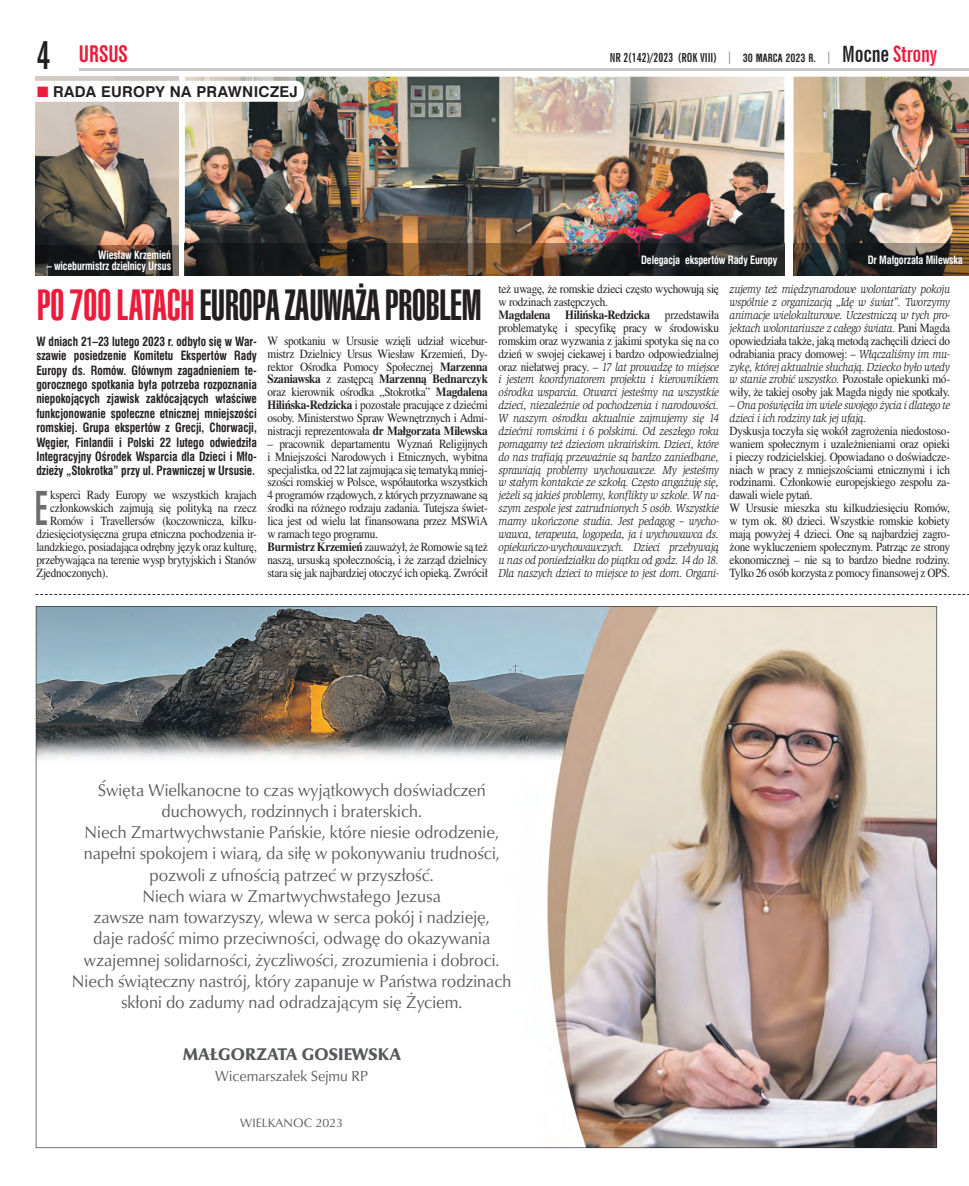
<style>
.page{position:relative;width:969px;height:1186px;background:#fff}
.page>*{position:absolute;margin:0;border:0;box-sizing:border-box;transform-origin:0 0}
.t1{font:700 condensed 51.12px "Nimbus San DEE";color:#6c6d70;scale:.75 1}
.t2{font:42.5px "Swis 911 U Cm EU";color:#231f20}
.t3{font:700 condensed 25px "Nimbus San DEE";color:#ed1a3a}
.t4{font:17.5px/21.2px "URW Classico TEE";color:#57585a;text-align:center;scale:.95 1}
.t5{font:17.5px "URW Classico TEE Blac";color:#57585a}
.t6{font:700 15px "Swiss 721 TL";letter-spacing:.02em;color:#231f20}
.t7{font:15px "URW Classico TEE";color:#57585a;scale:.95 1}
.t8{font:12.5px/12.9px "Nimbus Rom No 9 LEE";letter-spacing:-.02em;color:#231f20;scale:.9 1}
.t9{font:700 12.5px/14.4px "Swis 721 Cn EU";color:#231f20;text-align:justify;scale:.9 1}
.t10{font:700 extra-condensed 12.5px "News Gothic BT";color:#231f20}
.t11{font:12.5px "URW Classico TEE";color:#57585a}
.t12{font:italic 11.88px/12.9px "Slimbach Itc TEE";letter-spacing:-.02em;color:#231f20;text-align:justify;scale:.9 1}
.t13{font:700 11.25px "Swis 721 Cn EU";letter-spacing:-.01em;color:#fff;scale:.9 1}
.s1{font-family:"News Gothic BT";font-stretch:extra-condensed;font-size:38.75px;color:#231f20}
.s2{color:#ed1a3a}
.s3{color:#939598}
.s4{font-family:"Nimbus San DEE";font-stretch:condensed}
.s5{font-size:22.5px}
.s6{font-size:22.5px;color:#ed1a3a}
.s7{font-weight:500}
.s8{font-family:"Nimbus Rom No 9 LEE";font-style:normal;font-size:12.5px}
.s9{font-family:"Slimbach Itc TEE";font-style:italic;font-size:11.88px}
</style>
<div class="page">
<hr style="left:79px;top:68px;width:889px;height:2px;background:#c7c8ca">
<img style="left:36px;top:606px;width:900px;height:542px">
<svg style="left:35px;top:594px;width:933px;height:1px"></svg>
<img style="left:35px;top:77px;width:143px;height:169px">
<img style="left:185px;top:77px;width:599px;height:166px">
<img style="left:793px;top:77px;width:175px;height:166px">
<svg style="left:35px;top:81px;width:269px;height:21px"></svg>
<svg style="left:35px;top:246px;width:143px;height:29px;background:#292523"></svg>
<img style="left:185px;top:243px;width:599px;height:32px">
<img style="left:793px;top:243px;width:175px;height:32px">
<h3 class="t3" style="left:36px;top:40px;width:93px"><span class="s1">4</span> URSUS</h3>
<p class="t6" style="left:37px;top:82px;width:262px"><span class="s2">■</span> RADA EUROPY NA PRAWNICZEJ</p>
<p class="t10" style="left:609px;top:50px;width:328px">NR 2(142)/2023 (ROK VIII) <span class="s3">|</span> <span class="s4">30 MARCA 2023 R.</span> <span class="s3">|</span> <span class="s5">Mocne</span> <span class="s6">Strony</span></p>
<p class="t13" style="left:98px;top:248px;width:82px">Wiesław Krzemień</p>
<p class="t13" style="left:47px;top:260px;width:140px">– wiceburmistrz dzielnicy Ursus</p>
<h2 class="t2" style="left:37px;top:281px;width:445px"><span class="s2">PO 700 LATACH</span> EUROPA ZAUWAŻA PROBLEM</h2>
<p class="t9" style="left:36px;top:335px;width:246px">W dniach 21–23 lutego 2023 r. odbyło się w War&shy;szawie posiedzenie Komitetu Ekspertów Rady Europy ds. Romów. Głównym zagadnieniem te&shy;gorocznego spotkania była potrzeba rozpoznania niepokojących zjawisk zakłócających właściwe funkcjonowanie społeczne etnicznej mniejszości romskiej. Grupa ekspertów z Grecji, Chorwacji, Węgier, Finlandii i Polski 22 lutego odwiedziła Integracyjny Ośrodek Wsparcia dla Dzieci i Mło&shy;dzieży „Stokrotka” przy ul. Prawniczej w Ursusie.</p>
<h1 class="t1" style="left:34px;top:481px;width:20px">E</h1>
<p class="t8" style="left:50px;top:489px;width:231px">ksperci Rady Europy we wszystkich krajach</p>
<p class="t8" style="left:50px;top:502px;width:231px">członkowskich zajmują się polityką na rzecz</p>
<p class="t8" style="left:50px;top:515px;width:231px">Romów i Travellersów (koczownicza, kilku-</p>
<p class="t8" style="left:36px;top:527px;width:246px">dziesięciotysięczna grupa etniczna pochodzenia ir-</p>
<p class="t8" style="left:36px;top:540px;width:246px">landzkiego, posiadająca odrębny język oraz kulturę,</p>
<p class="t8" style="left:36px;top:553px;width:246px">przebywająca na terenie wysp brytyjskich i Stanów</p>
<p class="t8" style="left:36px;top:566px;width:81px">Zjednoczonych).</p>
<p class="t8" style="left:267px;top:334px;width:246px;text-align:justify">W spotkaniu w Ursusie wzięli udział wicebur&shy;mistrz Dzielnicy Ursus Wiesław Krzemień, Dy&shy;rektor Ośrodka Pomocy Społecznej <span class="s7">Marzenna Szaniawska</span> z zastępcą <span class="s7">Marzenną Bednarczyk </span>oraz kierownik ośrodka „Stokrotka” <span class="s7">Magdalena Hilińska-Redzicka</span> i pozostałe pracujące z dziećmi osoby. Ministerstwo Spraw Wewnętrznych i Admi&shy;nistracji reprezentowała <span class="s7">dr Małgorzata Milewska</span></p>
<p class="t8" style="left:267px;top:437px;width:246px">– pracownik departamentu Wyznań Religijnych i Mniejszości Narodowych i Etnicznych, wybitna specjalistka, od 22 lat zajmująca się tematyką mniej&shy;szości romskiej w Polsce, współautorka wszystkich 4 programów rządowych, z których przyznawane są środki na różnego rodzaju zadania. Tutejsza świet&shy;lica jest od wielu lat finansowana przez MSWiA w ramach tego programu.<br><span class="s7">Burmistrz Krzemień</span> zauważył, że Romowie są też naszą, ursuską społecznością, i że zarząd dzielnicy stara się jak najbardziej otoczyć ich opieką. Zwrócił</p>
<p class="t13" style="left:641px;top:253px;width:153px">Delegacja ekspertów Rady Europy</p>
<p class="t13" style="left:867px;top:253px;width:107px">Dr Małgorzata Milewska</p>
<p class="t8" style="left:498px;top:283px;width:246px">też uwagę, że romskie dzieci często wychowują się w rodzinach zastępczych.<br><span class="s7">Magdalena Hilińska-Redzicka</span> przedstawiła problematykę i specyfikę pracy w środowisku romskim oraz wyzwania z jakimi spotyka się na co dzień w swojej ciekawej i bardzo odpowiedzialnej</p>
<p class="t12" style="left:498px;top:360px;width:246px"><span class="s8">oraz niełatwej pracy. –</span> 17 lat prowadzę to miejsce i jestem koordynatorem projektu i kierownikiem ośrodka wsparcia. Otwarci jesteśmy na wszystkie dzieci, niezależnie od pochodzenia i narodowości.<br>W naszym ośrodku aktualnie zajmujemy się 14 dziećmi romskimi i 6 polskimi. Od zeszłego roku pomagamy też dzieciom ukraińskim. Dzieci, które do nas trafiają przeważnie są bardzo zaniedbane, sprawiają problemy wychowawcze. My jesteśmy w stałym kontakcie ze szkołą. Często angażuję się, jeżeli są jakieś problemy, konflikty w szkole. W na&shy;szym zespole jest zatrudnionych 5 osób. Wszystkie mamy ukończone studia. Jest pedagog – wycho&shy;wawca, terapeuta, logopeda, ja i wychowawca ds. opiekuńczo-wychowawczych. Dzieci przebywają u nas od poniedziałku do piątku od godz. 14 do 18.<br>Dla naszych dzieci to miejsce to jest dom. Organi-</p>
<p class="t12" style="left:729px;top:283px;width:246px">zujemy też międzynarodowe wolontariaty pokoju wspólnie z organizacją „Idę w świat”. Tworzymy animacje wielokulturowe. Uczestniczą w tych pro&shy;jektach wolontariusze z całego świata. <span class="s8">Pani Magda</span></p>
<p class="t8" style="left:729px;top:334px;width:246px">opowiedziała także, jaką metodą zachęcili dzieci do odrabiania pracy domowej: – <span class="s9">Włączaliśmy im mu-</span></p>
<p class="t12" style="left:729px;top:360px;width:246px">zykę, której aktualnie słuchają. Dziecko było wtedy w stanie zrobić wszystko. <span class="s8">Pozostałe opiekunki mó-</span></p>
<p class="t8" style="left:729px;top:386px;width:246px">wiły, że takiej osoby jak Magda nigdy nie spotkały.</p>
<p class="t12" style="left:729px;top:399px;width:246px"><span class="s8">–</span> Ona poświęciła im wiele swojego życia i dlatego te dzieci i ich rodziny tak jej ufają.</p>
<p class="t8" style="left:729px;top:424px;width:246px">Dyskusja toczyła się wokół zagrożenia niedostoso&shy;waniem społecznym i uzależnieniami oraz opieki i pieczy rodzicielskiej. Opowiadano o doświadcze&shy;niach w pracy z mniejszościami etnicznymi i ich rodzinami. Członkowie europejskiego zespołu za&shy;dawali wiele pytań.<br>W Ursusie mieszka stu kilkudziesięciu Romów, w tym ok. 80 dzieci. Wszystkie romskie kobiety mają powyżej 4 dzieci. One są najbardziej zagro&shy;żone wykluczeniem społecznym. Patrząc ze strony ekonomicznej – nie są to bardzo biedne rodziny.<br>Tylko 26 osób korzysta z pomocy finansowej z OPS.</p>
<p class="t4" style="left:72px;top:779px;width:464px">Święta Wielkanocne to czas wyjątkowych doświadczeń duchowych, rodzinnych i braterskich.<br>Niech Zmartwychwstanie Pańskie, które niesie odrodzenie, napełni spokojem i wiarą, da siłę w pokonywaniu trudności, pozwoli z ufnością patrzeć w przyszłość.<br>Niech wiara w Zmartwychwstałego Jezusa<br>zawsze nam towarzyszy, wlewa w serca pokój i nadzieję,<br>daje radość mimo przeciwności, odwagę do okazywania wzajemnej solidarności, życzliwości, zrozumienia i dobroci.<br>Niech świąteczny nastrój, który zapanuje w Państwa rodzinach skłoni do zadumy nad odradzającym się Życiem.</p>
<h3 class="t5" style="left:182px;top:1043px;width:220px">MAŁGORZATA GOSIEWSKA</h3>
<p class="t7" style="left:215px;top:1067px;width:162px">Wicemarszałek Sejmu RP</p>
<p class="t11" style="left:240px;top:1115px;width:104px">WIELKANOC 2023</p>
</div>
